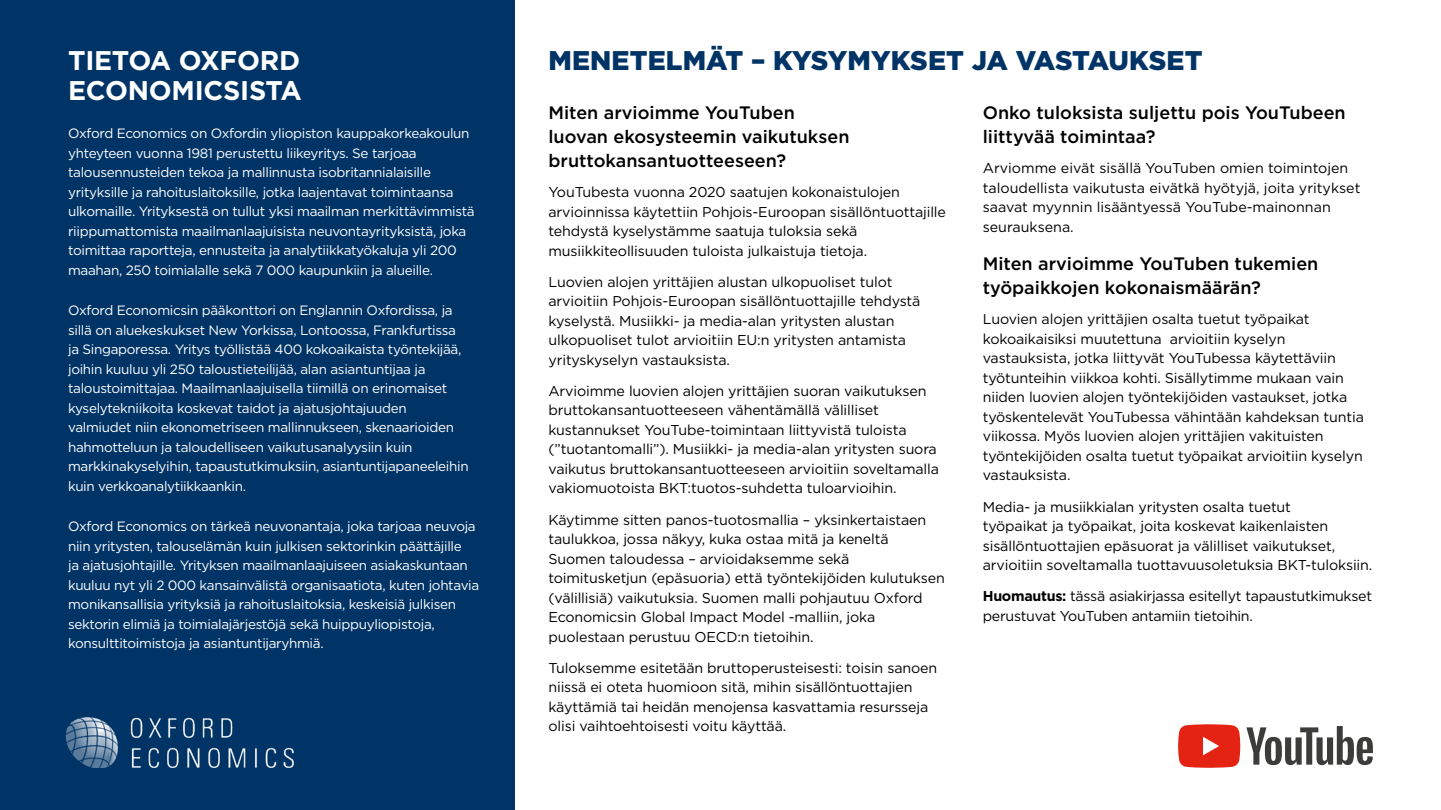
<style>
.page{position:relative;width:1441px;height:810px;background:#fff}
.page>*{position:absolute;margin:0;border:0;box-sizing:border-box;transform-origin:0 0}
.t1{font:900 27px "Gotham";letter-spacing:.005em;color:#003466}
.t2{font:700 27px/30px "Gotham";letter-spacing:-.01em;color:#fff}
.t3{font:500 18px/24px "Gotham";color:#000}
.t4{font:14.25px/19.5px "Gotham";letter-spacing:-.01em;color:#000}
.t5{font:13.5px/19.5px "Gotham";letter-spacing:-.025em;color:#fff}
.s1{font-weight:700}
</style>
<div class="page">
<div style="left:0;top:0;width:514px;height:810px;background:#003466"></div>
<svg style="left:1178px;top:724px;width:62px;height:44px;background:#e73e30"></svg>
<svg style="left:1246px;top:726px;width:126px;height:39px"></svg>
<img style="left:65px;top:717px;width:229px;height:51px">
<h1 class="t2" style="left:68px;top:45px;width:235px">TIETOA OXFORD<br>ECONOMICSISTA</h1>
<p class="t5" style="left:68px;top:124px;width:408px">Oxford Economics on Oxfordin yliopiston kauppakorkeakoulun yhteyteen vuonna 1981 perustettu liikeyritys. Se tarjoaa talousennusteiden tekoa ja mallinnusta isobritannialaisille yrityksille ja rahoituslaitoksille, jotka laajentavat toimintaansa ulkomaille. Yrityksestä on tullut yksi maailman merkittävimmistä riippumattomista maailmanlaajuisista neuvontayrityksistä, joka toimittaa raportteja, ennusteita ja analytiikkatyökaluja yli 200 maahan, 250 toimialalle sekä 7 000 kaupunkiin ja alueille.</p>
<p class="t5" style="left:68px;top:301px;width:402px">Oxford Economicsin pääkonttori on Englannin Oxfordissa, ja sillä on aluekeskukset New Yorkissa, Lontoossa, Frankfurtissa ja Singaporessa. Yritys työllistää 400 kokoaikaista työntekijää, joihin kuuluu yli 250 taloustieteilijää, alan asiantuntijaa ja taloustoimittajaa. Maailmanlaajuisella tiimillä on erinomaiset kyselytekniikoita koskevat taidot ja ajatusjohtajuuden valmiudet niin ekonometriseen mallinnukseen, skenaarioiden hahmotteluun ja taloudelliseen vaikutusanalyysiin kuin markkinakyselyihin, tapaustutkimuksiin, asiantuntijapaneeleihin kuin verkkoanalytiikkaankin.</p>
<p class="t5" style="left:68px;top:517px;width:412px">Oxford Economics on tärkeä neuvonantaja, joka tarjoaa neuvoja niin yritysten, talouselämän kuin julkisen sektorinkin päättäjille<br>ja ajatusjohtajille. Yrityksen maailmanlaajuiseen asiakaskuntaan kuuluu nyt yli 2 000 kansainvälistä organisaatiota, kuten johtavia monikansallisia yrityksiä ja rahoituslaitoksia, keskeisiä julkisen sektorin elimiä ja toimialajärjestöjä sekä huippuyliopistoja, konsulttitoimistoja ja asiantuntijaryhmiä.</p>
<h1 class="t1" style="left:548px;top:42px;width:655px">MENETELMÄT – KYSYMYKSET JA VASTAUKSET</h1>
<p class="t3" style="left:548px;top:100px;width:302px">Miten arvioimme YouTuben luovan ekosysteemin vaikutuksen bruttokansantuotteeseen?</p>
<p class="t4" style="left:548px;top:182px;width:399px">YouTubesta vuonna 2020 saatujen kokonaistulojen arvioinnissa käytettiin Pohjois-Euroopan sisällöntuottajille tehdystä kyselystämme saatuja tuloksia sekä musiikkiteollisuuden tuloista julkaistuja tietoja.</p>
<p class="t4" style="left:548px;top:272px;width:373px">Luovien alojen yrittäjien alustan ulkopuoliset tulot arvioitiin Pohjois-Euroopan sisällöntuottajille tehdystä kyselystä. Musiikki- ja media-alan yritysten alustan ulkopuoliset tulot arvioitiin EU:n yritysten antamista yrityskyselyn vastauksista.</p>
<p class="t4" style="left:548px;top:381px;width:392px">Arvioimme luovien alojen yrittäjien suoran vaikutuksen bruttokansantuotteeseen vähentämällä välilliset kustannukset YouTube-toimintaan liittyvistä tuloista (”tuotantomalli”). Musiikki- ja media-alan yritysten suora vaikutus bruttokansantuotteeseen arvioitiin soveltamalla vakiomuotoista BKT:tuotos-suhdetta tuloarvioihin.</p>
<p class="t4" style="left:548px;top:510px;width:398px">Käytimme sitten panos-tuotosmallia – yksinkertaistaen taulukkoa, jossa näkyy, kuka ostaa mitä ja keneltä Suomen taloudessa – arvioidaksemme sekä toimitusketjun (epäsuoria) että työntekijöiden kulutuksen (välillisiä) vaikutuksia. Suomen malli pohjautuu Oxford Economicsin Global Impact Model -malliin, joka puolestaan perustuu OECD:n tietoihin.</p>
<p class="t4" style="left:548px;top:658px;width:390px">Tuloksemme esitetään bruttoperusteisesti: toisin sanoen niissä ei oteta huomioon sitä, mihin sisällöntuottajien käyttämiä tai heidän menojensa kasvattamia resursseja olisi vaihtoehtoisesti voitu käyttää.</p>
<p class="t3" style="left:982px;top:100px;width:364px">Onko tuloksista suljettu pois YouTubeen liittyvää toimintaa?</p>
<p class="t4" style="left:982px;top:158px;width:379px">Arviomme eivät sisällä YouTuben omien toimintojen taloudellista vaikutusta eivätkä hyötyjä, joita yritykset saavat myynnin lisääntyessä YouTube-mainonnan seurauksena.</p>
<p class="t3" style="left:982px;top:252px;width:337px">Miten arvioimme YouTuben tukemien työpaikkojen kokonaismäärän?</p>
<p class="t4" style="left:982px;top:309px;width:382px">Luovien alojen yrittäjien osalta tuetut työpaikat kokoaikaisiksi muutettuna arvioitiin kyselyn vastauksista, jotka liittyvät YouTubessa käytettäviin työtunteihin viikkoa kohti. Sisällytimme mukaan vain niiden luovien alojen työntekijöiden vastaukset, jotka työskentelevät YouTubessa vähintään kahdeksan tuntia viikossa. Myös luovien alojen yrittäjien vakituisten työntekijöiden osalta tuetut työpaikat arvioitiin kyselyn vastauksista.</p>
<p class="t4" style="left:982px;top:496px;width:391px">Media- ja musiikkialan yritysten osalta tuetut<br>työpaikat ja työpaikat, joita koskevat kaikenlaisten sisällöntuottajien epäsuorat ja välilliset vaikutukset, arvioitiin soveltamalla tuottavuusoletuksia BKT-tuloksiin.</p>
<p class="t4" style="left:982px;top:586px;width:391px"><span class="s1">Huomautus:</span> tässä asiakirjassa esitellyt tapaustutkimukset perustuvat YouTuben antamiin tietoihin.</p>
</div>
